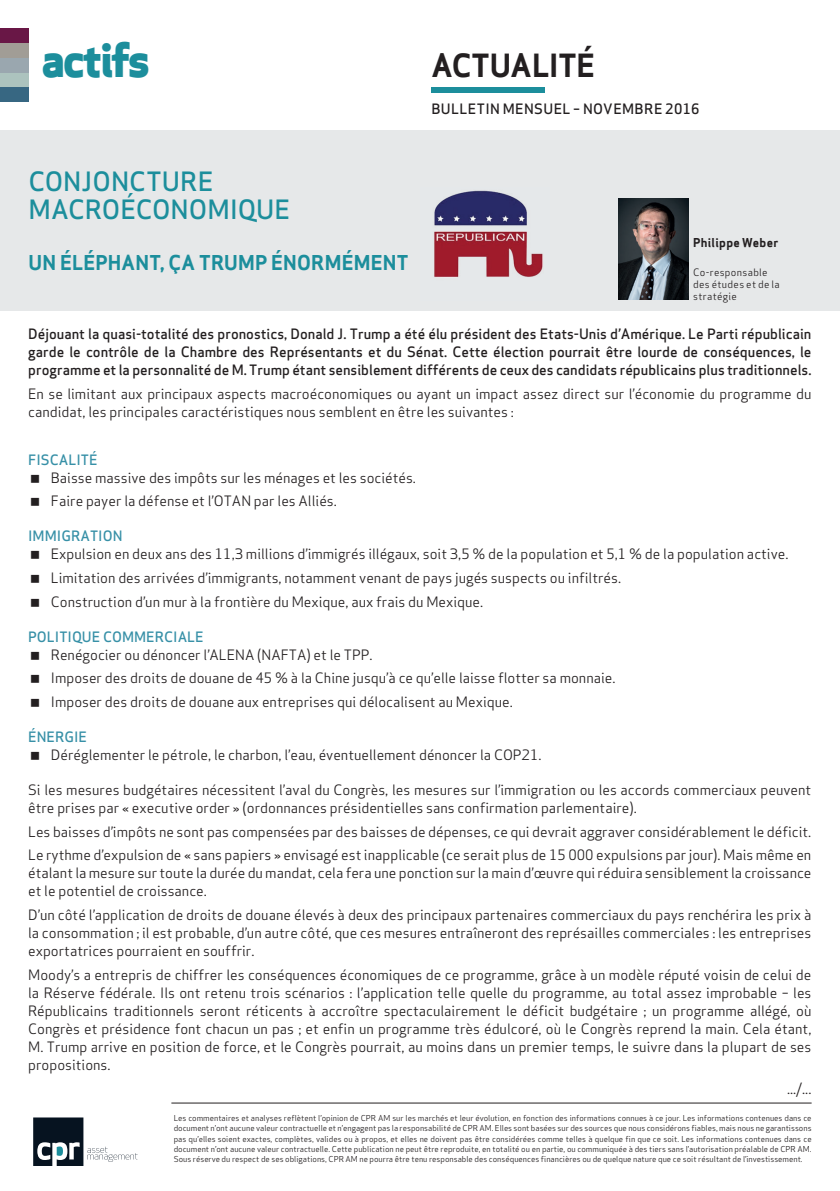
<style>
.page{position:relative;width:840px;height:1191px;background:#fff}
.page>*{position:absolute;margin:0;border:0;box-sizing:border-box;transform-origin:0 0}
.t1{font:800 46px "Apex Sans";letter-spacing:-.06em;color:#1c8e9c}
.t2{font:700 31.2px "Apex Sans";color:#231f20}
.t3{font:500 26px/28px "Apex Sans";color:#1c8e9c}
.t4{font:700 20px "Apex Sans";letter-spacing:.01em;color:#1c8e9c}
.t5{font:14px/18px "Apex Sans";color:#231f20}
.t6{font:500 14px/18px "Apex Sans";color:#231f20;text-align:justify}
.t7{font:500 14px "Apex Sans";color:#3790a7}
.t8{font:500 14px "Apex Sans";letter-spacing:.03em;color:#231f20}
.t9{font:700 12px "Apex Sans";letter-spacing:.03em;color:#231f20}
.t10{font:10px/12px "Apex Sans";letter-spacing:.035em;color:#231f20}
.t11{font:8px/10px "Apex Sans";color:#231f20;text-align:justify}
</style>
<div class="page">
<div style="left:0;top:130px;width:839px;height:180px;background:#e6e8e9"></div>
<div style="left:431px;top:88px;width:113px;height:5px;background:#1c8e9c"></div>
<div style="left:0;top:28px;width:28px;height:15px;background:#691746"></div>
<div style="left:0;top:87px;width:28px;height:15px;background:#376782"></div>
<div style="left:0;top:73px;width:28px;height:14px;background:#acc3be"></div>
<div style="left:0;top:58px;width:28px;height:15px;background:#9aa7af"></div>
<div style="left:0;top:43px;width:28px;height:15px;background:#a19d96"></div>
<svg style="left:33px;top:1117px;width:104px;height:48px"></svg>
<hr style="left:171px;top:1102px;width:640px;height:1px;background:#231f20">
<img style="left:618px;top:198px;width:69px;height:102px">
<img style="left:434px;top:190px;width:109px;height:87px">
<h1 class="t1" style="left:41px;top:30px;width:111px">actifs</h1>
<h3 class="t3" style="left:28px;top:164px;width:263px">CONJONCTURE<br>MACROÉCONOMIQUE</h3>
<h3 class="t4" style="left:28px;top:249px;width:381px">UN ÉLÉPHANT, ÇA TRUMP ÉNORMÉMENT</h3>
<h2 class="t2" style="left:431px;top:46px;width:165px">ACTUALITÉ</h2>
<p class="t8" style="left:431px;top:97px;width:269px">BULLETIN MENSUEL – NOVEMBRE 2016</p>
<p class="t9" style="left:692px;top:234px;width:87px">Philippe Weber</p>
<p class="t10" style="left:692px;top:265px;width:88px">Co-responsable des études et de la stratégie</p>
<p class="t6" style="left:28px;top:323px;width:784px">Déjouant la quasi-totalité des pronostics, Donald J. Trump a été élu président des Etats-Unis d’Amérique. Le Parti républicain garde le contrôle de la Chambre des Représentants et du Sénat. Cette élection pourrait être lourde de conséquences, le programme et la personnalité de M. Trump étant sensiblement différents de ceux des candidats républicains plus traditionnels.</p>
<p class="t5" style="left:28px;top:384px;width:784px">En se limitant aux principaux aspects macroéconomiques ou ayant un impact assez direct sur l’économie du programme du candidat, les principales caractéristiques nous semblent en être les suivantes :</p>
<p class="t7" style="left:28px;top:447px;width:71px">FISCALITÉ</p>
<p class="t5" style="left:51px;top:464px;width:366px;line-height:23.6px">Baisse massive des impôts sur les ménages et les sociétés.<br>Faire payer la défense et l’OTAN par les Alliés.</p>
<p class="t7" style="left:28px;top:524px;width:96px">IMMIGRATION</p>
<p class="t5" style="left:51px;top:541px;width:738px;line-height:23.6px">Expulsion en deux ans des 11,3 millions d’immigrés illégaux, soit 3,5 % de la population et 5,1 % de la population active.<br>Limitation des arrivées d’immigrants, notamment venant de pays jugés suspects ou infiltrés.<br>Construction d’un mur à la frontière du Mexique, aux frais du Mexique.</p>
<p class="t7" style="left:28px;top:624px;width:177px">POLITIQUE COMMERCIALE</p>
<p class="t5" style="left:51px;top:641px;width:566px;line-height:23.6px">Renégocier ou dénoncer l’ALENA (NAFTA) et le TPP.<br>Imposer des droits de douane de 45 % à la Chine jusqu’à ce qu’elle laisse flotter sa monnaie.<br>Imposer des droits de douane aux entreprises qui délocalisent au Mexique.</p>
<p class="t7" style="left:28px;top:724px;width:60px">ÉNERGIE</p>
<p class="t5" style="left:51px;top:744px;width:492px">Déréglementer le pétrole, le charbon, l’eau, éventuellement dénoncer la COP21.</p>
<p class="t5" style="left:28px;top:779px;width:784px">Si les mesures budgétaires nécessitent l’aval du Congrès, les mesures sur l’immigration ou les accords commerciaux peuvent être prises par « executive order » (ordonnances présidentielles sans confirmation parlementaire).</p>
<p class="t5" style="left:28px;top:818px;width:784px;line-height:23.6px">Les baisses d’impôts ne sont pas compensées par des baisses de dépenses, ce qui devrait aggraver considérablement le déficit.<br>Le rythme d’expulsion de « sans papiers » envisagé est inapplicable (ce serait plus de 15 000 expulsions par jour). Mais même en</p>
<p class="t5" style="left:28px;top:863px;width:784px">étalant la mesure sur toute la durée du mandat, cela fera une ponction sur la main d’œuvre qui réduira sensiblement la croissance et le potentiel de croissance.</p>
<p class="t5" style="left:28px;top:904px;width:784px;text-align:justify">D’un côté l’application de droits de douane élevés à deux des principaux partenaires commerciaux du pays renchérira les prix à la consommation ; il est probable, d’un autre côté, que ces mesures entraîneront des représailles commerciales : les entreprises exportatrices pourraient en souffrir.</p>
<p class="t5" style="left:28px;top:964px;width:784px;text-align:justify">Moody’s a entrepris de chiffrer les conséquences économiques de ce programme, grâce à un modèle réputé voisin de celui de la Réserve fédérale. Ils ont retenu trois scénarios : l’application telle quelle du programme, au total assez improbable – les Républicains traditionnels seront réticents à accroître spectaculairement le déficit budgétaire ; un programme allégé, où Congrès et présidence font chacun un pas ; et enfin un programme très édulcoré, où le Congrès reprend la main. Cela étant, M. Trump arrive en position de force, et le Congrès pourrait, au moins dans un premier temps, le suivre dans la plupart de ses propositions.</p>
<p class="t5" style="left:786px;top:1078px;width:26px">.../...</p>
<p class="t11" style="left:173px;top:1112px;width:639px">Les commentaires et analyses reflètent l’opinion de CPR AM sur les marchés et leur évolution, en fonction des informations connues à ce jour. Les informations contenues dans ce document n’ont aucune valeur contractuelle et n’engagent pas la responsabilité de CPR AM. Elles sont basées sur des sources que nous considérons fiables, mais nous ne garantissons pas qu’elles soient exactes, complètes, valides ou à propos, et elles ne doivent pas être considérées comme telles à quelque fin que ce soit. Les informations contenues dans ce document n’ont aucune valeur contractuelle. Cette publication ne peut être reproduite, en totalité ou en partie, ou communiquée à des tiers sans l’autorisation préalable de CPR AM.<br>Sous réserve du respect de ses obligations, CPR AM ne pourra être tenu responsable des conséquences financières ou de quelque nature que ce soit résultant de l’investissement.</p>
</div>
